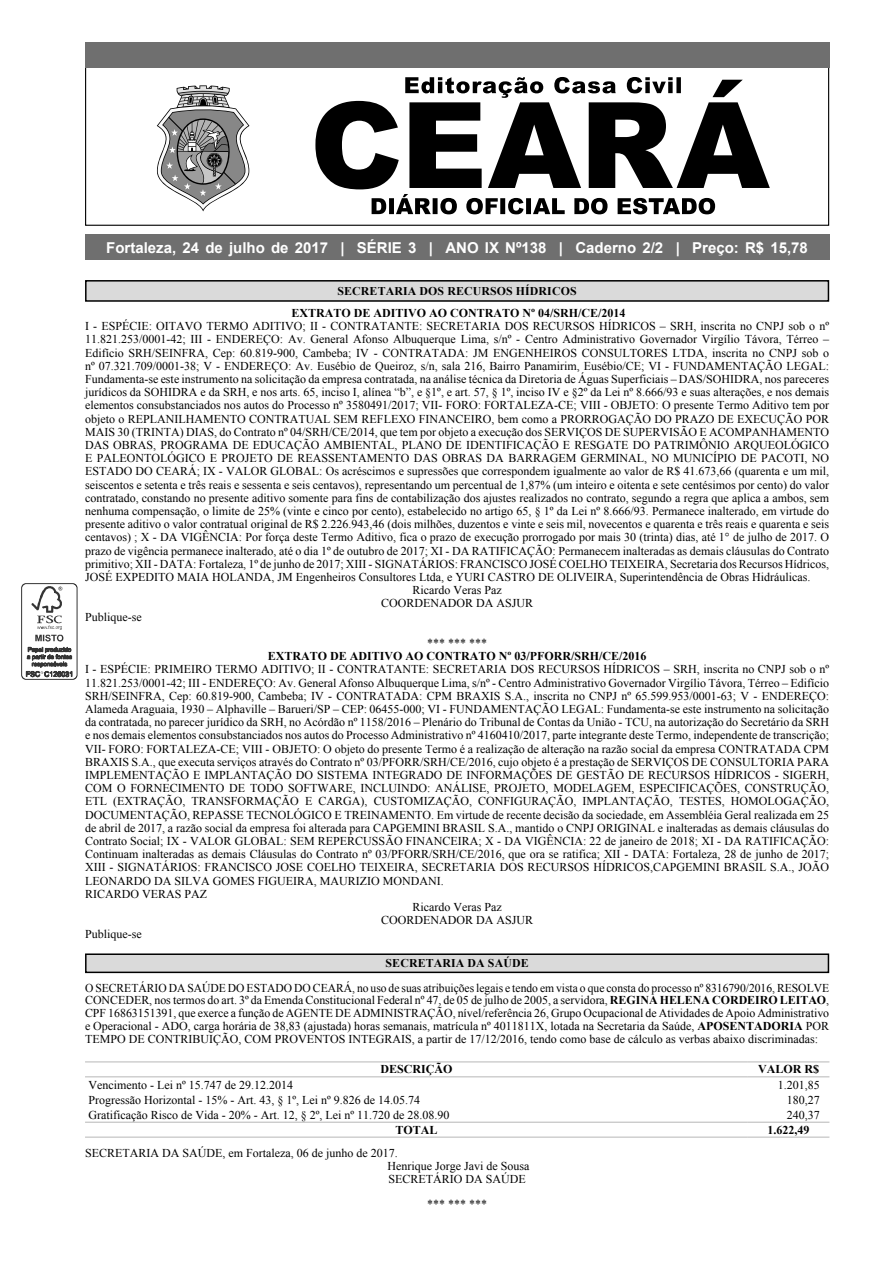
<style>
.page{position:relative;width:893px;height:1263px;background:#fff}
.page>*{position:absolute;margin:0;border:0;box-sizing:border-box;transform-origin:0 0}
.t1{font:700 15px "Arial";color:#fff}
.t2{font:12px/12.8px "Times New Roman";color:#000}
.t3{font:12px/12.8px "Times New Roman";color:#000;text-align:justify;scale:.96 1}
.t4{font:700 12px "Times New Roman";color:#000}
.t5{font:700 11.85px "Times New Roman";letter-spacing:.01em;color:#000}
.s1{font-weight:700}
</style>
<div class="page">
<svg style="left:157px;top:85px;width:92px;height:126px"></svg>
<svg style="left:315px;top:80px;width:455px;height:109px"></svg>
<svg style="left:405px;top:77px;width:276px;height:21px"></svg>
<svg style="left:372px;top:194px;width:343px;height:20px"></svg>
<div style="left:85px;top:43px;width:744px;height:25px;background:#6f6f6f"></div>
<div style="left:85px;top:234px;width:744px;height:26px;background:#6f6f6f"></div>
<svg style="left:21px;top:583px;width:56px;height:97px"></svg>
<div style="left:86px;top:281px;width:742px;height:20px;background:#dadada"></div>
<div style="left:85px;top:280px;width:744px;height:22px;border:2px solid #000"></div>
<div style="left:86px;top:954px;width:742px;height:18px;background:#dadada"></div>
<div style="left:85px;top:953px;width:744px;height:20px;border:2px solid #000"></div>
<hr style="left:85px;top:1061px;width:663px;height:1px;background:#bfbfbf">
<hr style="left:748px;top:1061px;width:81px;height:1px;background:#bfbfbf">
<hr style="left:85px;top:1076px;width:663px;height:1px;background:#bfbfbf">
<hr style="left:748px;top:1076px;width:81px;height:1px;background:#bfbfbf">
<hr style="left:85px;top:1122px;width:663px;height:1px;background:#bfbfbf">
<hr style="left:748px;top:1122px;width:81px;height:1px;background:#bfbfbf">
<hr style="left:85px;top:1136px;width:663px;height:2px;background:#bfbfbf">
<hr style="left:748px;top:1136px;width:81px;height:2px;background:#bfbfbf">
<p class="t1" style="left:106px;top:239px;width:703px">Fortaleza, 24 de julho de 2017 | SÉRIE 3 | ANO IX Nº138 | Caderno 2/2 | Preço: R$ 15,78</p>
<p class="t5" style="left:338px;top:284px;width:241px">SECRETARIA DOS RECURSOS HÍDRICOS</p>
<p class="t4" style="left:292px;top:306px;width:335px">EXTRATO DE ADITIVO AO CONTRATO Nº 04/SRH/CE/2014</p>
<p class="t2" style="left:85px;top:320px;width:746px">I - ESPÉCIE: OITAVO TERMO ADITIVO; II - CONTRATANTE: SECRETARIA DOS RECURSOS HÍDRICOS – SRH, inscrita no CNPJ sob o nº</p>
<p class="t2" style="left:85px;top:333px;width:746px">11.821.253/0001-42; III - ENDEREÇO: Av. General Afonso Albuquerque Lima, s/nº - Centro Administrativo Governador Virgílio Távora, Térreo –</p>
<p class="t2" style="left:85px;top:346px;width:746px">Edifício SRH/SEINFRA, Cep: 60.819-900, Cambeba; IV - CONTRATADA: JM ENGENHEIROS CONSULTORES LTDA, inscrita no CNPJ sob o</p>
<p class="t2" style="left:85px;top:359px;width:746px">nº 07.321.709/0001-38; V - ENDEREÇO: Av. Eusébio de Queiroz, s/n, sala 216, Bairro Panamirim, Eusébio/CE; VI - FUNDAMENTAÇÃO LEGAL:</p>
<p class="t2" style="left:85px;top:373px;width:746px">Fundamenta-se este instrumento na solicitação da empresa contratada, na análise técnica da Diretoria de Águas Superficiais – DAS/SOHIDRA, nos pareceres</p>
<p class="t2" style="left:85px;top:386px;width:746px">jurídicos da SOHIDRA e da SRH, e nos arts. 65, inciso I, alínea “b”, e §1º, e art. 57, § 1º, inciso IV e §2º da Lei nº 8.666/93 e suas alterações, e nos demais</p>
<p class="t2" style="left:85px;top:399px;width:746px">elementos consubstanciados nos autos do Processo nº 3580491/2017; VII- FORO: FORTALEZA-CE; VIII - OBJETO: O presente Termo Aditivo tem por</p>
<p class="t2" style="left:85px;top:412px;width:746px">objeto o REPLANILHAMENTO CONTRATUAL SEM REFLEXO FINANCEIRO, bem como a PRORROGAÇÃO DO PRAZO DE EXECUÇÃO POR</p>
<p class="t2" style="left:85px;top:425px;width:746px">MAIS 30 (TRINTA) DIAS, do Contrato nº 04/SRH/CE/2014, que tem por objeto a execução dos SERVIÇOS DE SUPERVISÃO E ACOMPANHAMENTO</p>
<p class="t2" style="left:85px;top:439px;width:746px">DAS OBRAS, PROGRAMA DE EDUCAÇÃO AMBIENTAL, PLANO DE IDENTIFICAÇÃO E RESGATE DO PATRIMÔNIO ARQUEOLÓGICO</p>
<p class="t2" style="left:85px;top:452px;width:746px">E PALEONTOLÓGICO E PROJETO DE REASSENTAMENTO DAS OBRAS DA BARRAGEM GERMINAL, NO MUNICÍPIO DE PACOTI, NO</p>
<p class="t2" style="left:85px;top:465px;width:746px">ESTADO DO CEARÁ; IX - VALOR GLOBAL: Os acréscimos e supressões que correspondem igualmente ao valor de R$ 41.673,66 (quarenta e um mil,</p>
<p class="t2" style="left:85px;top:478px;width:746px">seiscentos e setenta e três reais e sessenta e seis centavos), representando um percentual de 1,87% (um inteiro e oitenta e sete centésimos por cento) do valor</p>
<p class="t2" style="left:85px;top:491px;width:746px">contratado, constando no presente aditivo somente para fins de contabilização dos ajustes realizados no contrato, segundo a regra que aplica a ambos, sem</p>
<p class="t2" style="left:85px;top:505px;width:746px">nenhuma compensação, o limite de 25% (vinte e cinco por cento), estabelecido no artigo 65, § 1º da Lei nº 8.666/93. Permanece inalterado, em virtude do</p>
<p class="t2" style="left:85px;top:518px;width:746px">presente aditivo o valor contratual original de R$ 2.226.943,46 (dois milhões, duzentos e vinte e seis mil, novecentos e quarenta e três reais e quarenta e seis</p>
<p class="t2" style="left:85px;top:531px;width:746px">centavos) ; X - DA VIGÊNCIA: Por força deste Termo Aditivo, fica o prazo de execução prorrogado por mais 30 (trinta) dias, até 1° de julho de 2017. O</p>
<p class="t2" style="left:85px;top:544px;width:746px">prazo de vigência permanece inalterado, até o dia 1º de outubro de 2017; XI - DA RATIFICAÇÃO: Permanecem inalteradas as demais cláusulas do Contrato</p>
<p class="t2" style="left:85px;top:557px;width:746px">primitivo; XII - DATA: Fortaleza, 1º de junho de 2017; XIII - SIGNATÁRIOS: FRANCISCO JOSÉ COELHO TEIXEIRA, Secretaria dos Recursos Hídricos,</p>
<p class="t2" style="left:85px;top:571px;width:727px">JOSÉ EXPEDITO MAIA HOLANDA, JM Engenheiros Consultores Ltda, e YURI CASTRO DE OLIVEIRA, Superintendência de Obras Hidráulicas.</p>
<p class="t2" style="left:412px;top:584px;width:91px">Ricardo Veras Paz</p>
<p class="t2" style="left:381px;top:597px;width:153px">COORDENADOR DA ASJUR</p>
<p class="t2" style="left:85px;top:610px;width:58px">Publique-se</p>
<p class="t2" style="left:427px;top:637px;width:61px">*** *** ***</p>
<p class="t4" style="left:268px;top:649px;width:380px">EXTRATO DE ADITIVO AO CONTRATO Nº 03/PFORR/SRH/CE/2016</p>
<p class="t2" style="left:85px;top:663px;width:746px">I - ESPÉCIE: PRIMEIRO TERMO ADITIVO; II - CONTRATANTE: SECRETARIA DOS RECURSOS HÍDRICOS – SRH, inscrita no CNPJ sob o nº</p>
<p class="t2" style="left:85px;top:676px;width:746px">11.821.253/0001-42; III - ENDEREÇO: Av. General Afonso Albuquerque Lima, s/nº - Centro Administrativo Governador Virgílio Távora, Térreo – Edifício</p>
<p class="t2" style="left:85px;top:689px;width:746px">SRH/SEINFRA, Cep: 60.819-900, Cambeba; IV - CONTRATADA: CPM BRAXIS S.A., inscrita no CNPJ nº 65.599.953/0001-63; V - ENDEREÇO:</p>
<p class="t2" style="left:85px;top:703px;width:746px">Alameda Araguaia, 1930 – Alphaville – Barueri/SP – CEP: 06455-000; VI - FUNDAMENTAÇÃO LEGAL: Fundamenta-se este instrumento na solicitação</p>
<p class="t2" style="left:85px;top:716px;width:746px">da contratada, no parecer jurídico da SRH, no Acórdão nº 1158/2016 – Plenário do Tribunal de Contas da União - TCU, na autorização do Secretário da SRH</p>
<p class="t2" style="left:85px;top:729px;width:746px">e nos demais elementos consubstanciados nos autos do Processo Administrativo nº 4160410/2017, parte integrante deste Termo, independente de transcrição;</p>
<p class="t2" style="left:85px;top:742px;width:746px">VII- FORO: FORTALEZA-CE; VIII - OBJETO: O objeto do presente Termo é a realização de alteração na razão social da empresa CONTRATADA CPM</p>
<p class="t2" style="left:85px;top:755px;width:746px">BRAXIS S.A., que executa serviços através do Contrato nº 03/PFORR/SRH/CE/2016, cujo objeto é a prestação de SERVIÇOS DE CONSULTORIA PARA</p>
<p class="t2" style="left:85px;top:769px;width:746px">IMPLEMENTAÇÃO E IMPLANTAÇÃO DO SISTEMA INTEGRADO DE INFORMAÇÕES DE GESTÃO DE RECURSOS HÍDRICOS - SIGERH,</p>
<p class="t2" style="left:85px;top:782px;width:746px">COM O FORNECIMENTO DE TODO SOFTWARE, INCLUINDO: ANÁLISE, PROJETO, MODELAGEM, ESPECIFICAÇÕES, CONSTRUÇÃO,</p>
<p class="t2" style="left:85px;top:795px;width:746px">ETL (EXTRAÇÃO, TRANSFORMAÇÃO E CARGA), CUSTOMIZAÇÃO, CONFIGURAÇÃO, IMPLANTAÇÃO, TESTES, HOMOLOGAÇÃO,</p>
<p class="t2" style="left:85px;top:808px;width:746px">DOCUMENTAÇÃO, REPASSE TECNOLÓGICO E TREINAMENTO. Em virtude de recente decisão da sociedade, em Assembléia Geral realizada em 25</p>
<p class="t2" style="left:85px;top:821px;width:746px">de abril de 2017, a razão social da empresa foi alterada para CAPGEMINI BRASIL S.A., mantido o CNPJ ORIGINAL e inalteradas as demais cláusulas do</p>
<p class="t2" style="left:85px;top:835px;width:746px">Contrato Social; IX - VALOR GLOBAL: SEM REPERCUSSÃO FINANCEIRA; X - DA VIGÊNCIA: 22 de janeiro de 2018; XI - DA RATIFICAÇÃO:</p>
<p class="t2" style="left:85px;top:848px;width:746px">Continuam inalteradas as demais Cláusulas do Contrato nº 03/PFORR/SRH/CE/2016, que ora se ratifica; XII - DATA: Fortaleza, 28 de junho de 2017;</p>
<p class="t2" style="left:85px;top:861px;width:746px">XIII - SIGNATÁRIOS: FRANCISCO JOSE COELHO TEIXEIRA, SECRETARIA DOS RECURSOS HÍDRICOS,CAPGEMINI BRASIL S.A., JOÃO</p>
<p class="t2" style="left:85px;top:874px;width:360px">LEONARDO DA SILVA GOMES FIGUEIRA, MAURIZIO MONDANI.</p>
<p class="t2" style="left:85px;top:887px;width:124px">RICARDO VERAS PAZ</p>
<p class="t2" style="left:412px;top:901px;width:91px">Ricardo Veras Paz</p>
<p class="t2" style="left:381px;top:914px;width:153px">COORDENADOR DA ASJUR</p>
<p class="t2" style="left:85px;top:927px;width:58px">Publique-se</p>
<p class="t5" style="left:386px;top:957px;width:145px">SECRETARIA DA SAÚDE</p>
<p class="t3" style="left:85px;top:981px;width:777px">O SECRETÁRIO DA SAÚDE DO ESTADO DO CEARÁ, no uso de suas atribuições legais e tendo em vista o que consta do processo nº 8316790/2016, RESOLVE CONCEDER, nos termos do art. 3º da Emenda Constitucional Federal nº 47, de 05 de julho de 2005, a servidora, <span class="s1">REGINA HELENA CORDEIRO LEITAO</span>, CPF 16863151391, que exerce a função de AGENTE DE ADMINISTRAÇÃO, nível/referência 26, Grupo Ocupacional de Atividades de Apoio Administrativo e Operacional - ADO, carga horária de 38,83 (ajustada) horas semanais, matrícula nº 4011811X, lotada na Secretaria da Saúde, <span class="s1">APOSENTADORIA</span> POR TEMPO DE CONTRIBUIÇÃO, COM PROVENTOS INTEGRAIS, a partir de 17/12/2016, tendo como base de cálculo as verbas abaixo discriminadas:</p>
<p class="t4" style="left:380px;top:1063px;width:73px">DESCRIÇÃO</p>
<p class="t4" style="left:758px;top:1063px;width:62px">VALOR R$</p>
<p class="t2" style="left:88px;top:1078px;width:206px">Vencimento - Lei nº 15.747 de 29.12.2014</p>
<p class="t2" style="left:778px;top:1078px;width:43px">1.201,85</p>
<p class="t2" style="left:88px;top:1093px;width:333px">Progressão Horizontal - 15% - Art. 43, § 1º, Lei nº 9.826 de 14.05.74</p>
<p class="t2" style="left:787px;top:1093px;width:34px">180,27</p>
<p class="t2" style="left:88px;top:1108px;width:363px">Gratificação Risco de Vida - 20% - Art. 12, § 2º, Lei nº 11.720 de 28.08.90</p>
<p class="t2" style="left:787px;top:1108px;width:34px">240,37</p>
<p class="t4" style="left:395px;top:1123px;width:44px">TOTAL</p>
<p class="t4" style="left:768px;top:1123px;width:44px">1.622,49</p>
<p class="t2" style="left:388px;top:1147px;width:143px;text-indent:-303px">SECRETARIA DA SAÚDE, em Fortaleza, 06 de junho de 2017.<br>Henrique Jorge Javi de Sousa<br>SECRETÁRIO DA SAÚDE</p>
<p class="t2" style="left:427px;top:1198px;width:61px">*** *** ***</p>
</div>
